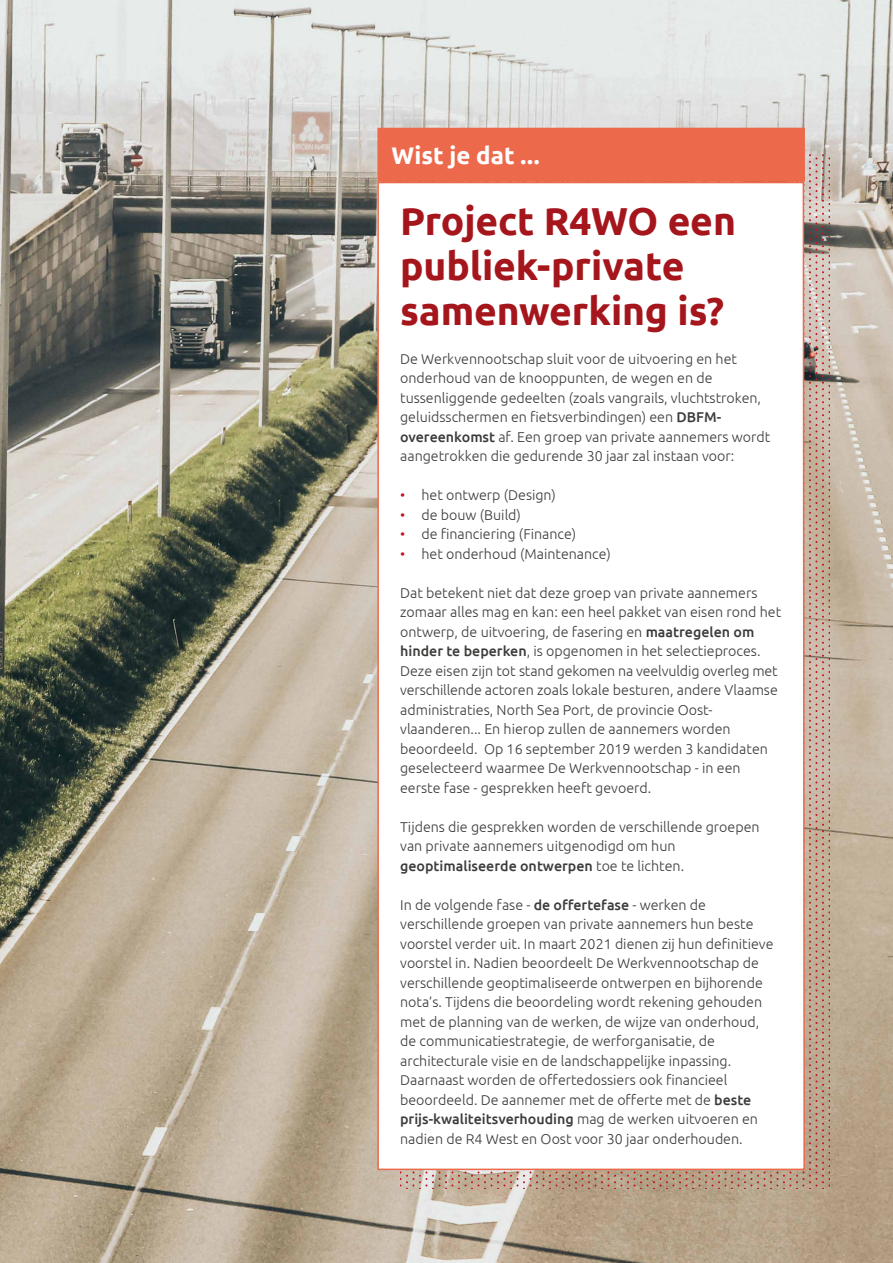
<style>
.page{position:relative;width:893px;height:1263px;background:#fff}
.page>*{position:absolute;margin:0;border:0;box-sizing:border-box;transform-origin:0 0}
.t1{font:700 39px/45px "Ubuntu";letter-spacing:-.005em;color:#a5151c}
.t2{font:700 24px "Ubuntu";color:#fff}
.t3{font:300 14.25px/19.5px "Ubuntu";color:#3c3c3b}
.s1{font-weight:500}
.s2{color:#be1622}
</style>
<div class="page">
<img style="left:0;top:0;width:893px;height:1263px">
<svg style="left:400px;top:153px;width:429px;height:1036px;background:#bfa694"></svg>
<svg style="left:377px;top:181px;width:429px;height:990px"></svg>
<div style="left:378px;top:128px;width:426px;height:53px;background:#ed694b"></div>
<div style="left:377px;top:128px;width:428px;height:54px;border:2px solid #ed694b"></div>
<h2 class="t2" style="left:392px;top:141px;width:150px">Wist je dat ...</h2>
<h1 class="t1" style="left:400px;top:198px;width:337px">Project R4WO een publiek-private samenwerking is?</h1>
<p class="t3" style="left:400px;top:349px;width:372px">De Werkvennootschap sluit voor de uitvoering en het onderhoud van de knooppunten, de wegen en de tussenliggende gedeelten (zoals vangrails, vluchtstroken, geluidsschermen en fietsverbindingen) een <span class="s1">DBFM&shy;overeenkomst</span> af. Een groep van private aannemers wordt aangetrokken die gedurende 30 jaar zal instaan voor:</p>
<p class="t3" style="left:400px;top:485px;width:157px"><span class="s2">•</span> het ontwerp (Design)</p>
<p class="t3" style="left:400px;top:505px;width:122px"><span class="s2">•</span> de bouw (Build)</p>
<p class="t3" style="left:400px;top:524px;width:178px"><span class="s2">•</span> de financiering (Finance)</p>
<p class="t3" style="left:400px;top:544px;width:212px"><span class="s2">•</span> het onderhoud (Maintenance)</p>
<p class="t3" style="left:400px;top:583px;width:383px">Dat betekent niet dat deze groep van private aannemers zomaar alles mag en kan: een heel pakket van eisen rond het ontwerp, de uitvoering, de fasering en <span class="s1">maatregelen om hinder te beperken</span>, is opgenomen in het selectieproces.<br>Deze eisen zijn tot stand gekomen na veelvuldig overleg met verschillende actoren zoals lokale besturen, andere Vlaamse administraties, North Sea Port, de provincie Oost&shy;vlaanderen... En hierop zullen de aannemers worden beoordeeld. Op 16 september 2019 werden 3 kandidaten geselecteerd waarmee De Werkvennootschap - in een eerste fase - gesprekken heeft gevoerd.</p>
<p class="t3" style="left:400px;top:816px;width:361px">Tijdens die gesprekken worden de verschillende groepen van private aannemers uitgenodigd om hun <span class="s1">geoptimaliseerde ontwerpen</span> toe te lichten.</p>
<p class="t3" style="left:400px;top:894px;width:375px">In de volgende fase - <span class="s1">de offertefase</span> - werken de verschillende groepen van private aannemers hun beste voorstel verder uit. In maart 2021 dienen zij hun definitieve voorstel in. Nadien beoordeelt De Werkvennootschap de verschillende geoptimaliseerde ontwerpen en bijhorende nota’s. Tijdens die beoordeling wordt rekening gehouden met de planning van de werken, de wijze van onderhoud, de communicatiestrategie, de werforganisatie, de architecturale visie en de landschappelijke inpassing.<br>Daarnaast worden de offertedossiers ook financieel beoordeeld. De aannemer met de offerte met de <span class="s1">beste prijs-kwaliteitsverhouding</span> mag de werken uitvoeren en nadien de R4 West en Oost voor 30 jaar onderhouden.</p>
</div>
